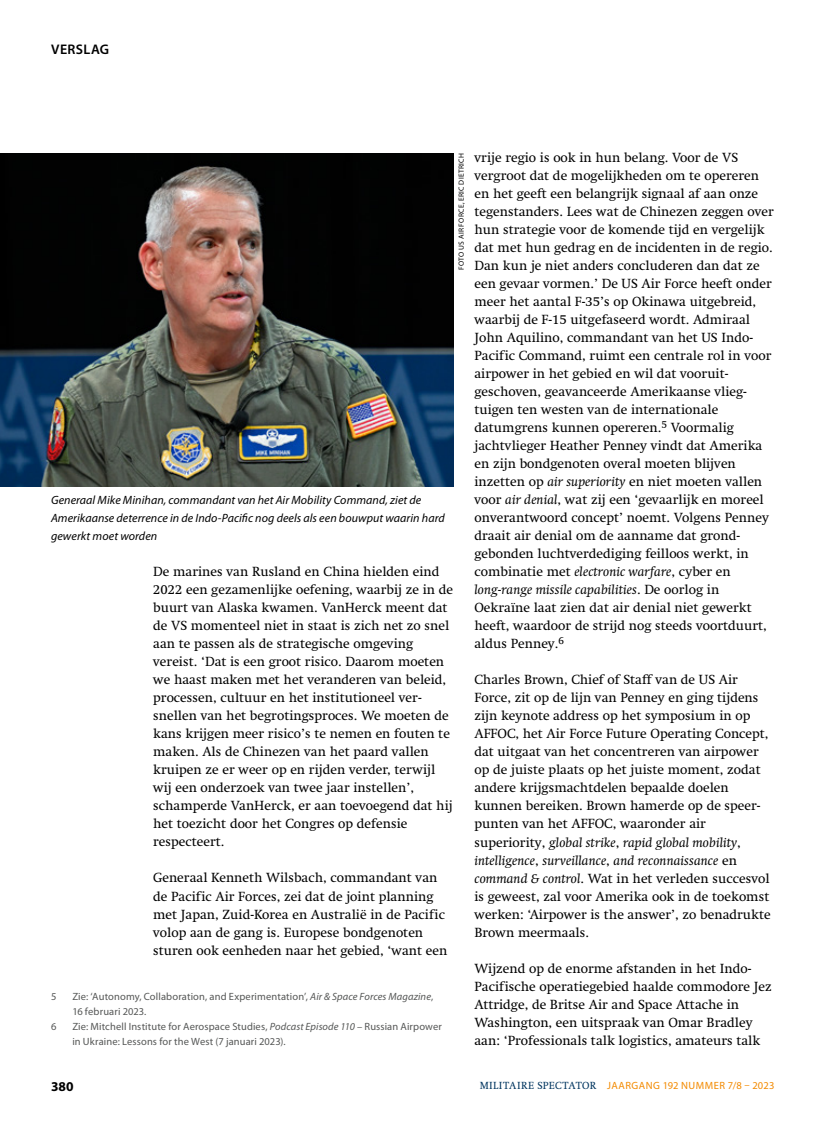
<style>
.page{position:relative;width:817px;height:1136px;background:#fff}
.page>*{position:absolute;margin:0;border:0;box-sizing:border-box;transform-origin:0 0}
.t1{font:600 13.95px "Myriad Pro";letter-spacing:.03em;color:#000}
.t2{font:13.5px/18px "Swift LT Std";color:#000}
.t3{font:700 13.5px "Myriad Pro";color:#000}
.t4{font:italic 12px/18px "Myriad Pro";letter-spacing:.005em;color:#000}
.t5{font:10.5px/15px "Myriad Pro";letter-spacing:.01em;color:#555756}
.t6{font:10.5px "Myriad Pro";letter-spacing:.045em;color:#f38a00}
.t7{font:7.5px "Myriad Pro";letter-spacing:.04em;color:#000}
.s1{font-style:italic}
.s2{font-family:"Swift LT Std";color:#00355f}
</style>
<div class="page">
<img style="left:0;top:153px;width:453px;height:333px">
<p class="t1" style="left:51px;top:40px;width:59px">VERSLAG</p>
<p class="t7" style="left:456px;top:270px;width:118px;rotate:-90deg">FOTO US AIR FORCE, ERIC DIETRICH</p>
<p class="t4" style="left:51px;top:491px;width:395px">Generaal Mike Minihan, commandant van het Air Mobility Command, ziet de<br>Amerikaanse deterrence in de Indo-Pacific nog deels als een bouwput waarin hard gewerkt moet worden</p>
<p class="t2" style="left:153px;top:563px;width:301px">De marines van Rusland en China hielden eind 2022 een gezamenlijke oefening, waarbij ze in de buurt van Alaska kwamen. VanHerck meent dat de VS momenteel niet in staat is zich net zo snel aan te passen als de strategische omgeving vereist. ‘Dat is een groot risico. Daarom moeten we haast maken met het veranderen van beleid, processen, cultuur en het institutioneel ver&shy;snellen van het begrotingsproces. We moeten de kans krijgen meer risico’s te nemen en fouten te maken. Als de Chinezen van het paard vallen kruipen ze er weer op en rijden verder, terwijl wij een onderzoek van twee jaar instellen’, schamperde VanHerck, er aan toevoegend dat hij het toezicht door het Congres op defensie respecteert.</p>
<p class="t2" style="left:153px;top:869px;width:295px">Generaal Kenneth Wilsbach, commandant van de Pacific Air Forces, zei dat de joint planning met Japan, Zuid-Korea en Australië in de Pacific volop aan de gang is. Europese bondgenoten sturen ook eenheden naar het gebied, ‘want een</p>
<p class="t5" style="left:51px;top:988px;width:7px">5</p>
<p class="t5" style="left:72px;top:988px;width:362px">Zie: ‘Autonomy, Collaboration, and Experimentation’, <span class="s1">Air &amp; Space Forces Magazine</span>,<br>16 februari 2023.</p>
<p class="t5" style="left:51px;top:1018px;width:7px">6</p>
<p class="t5" style="left:72px;top:1018px;width:371px">Zie: Mitchell Institute for Aerospace Studies, <span class="s1">Podcast Episode 110</span> – Russian Airpower in Ukraine: Lessons for the West (7 januari 2023).</p>
<p class="t2" style="left:474px;top:149px;width:301px">vrije regio is ook in hun belang. Voor de VS vergroot dat de mogelijkheden om te opereren en het geeft een belangrijk signaal af aan onze tegenstanders. Lees wat de Chinezen zeggen over hun strategie voor de komende tijd en vergelijk dat met hun gedrag en de incidenten in de regio.<br>Dan kun je niet anders concluderen dan dat ze een gevaar vormen.’ De US Air Force heeft onder meer het aantal F-35’s op Okinawa uitgebreid, waarbij de F-15 uitgefaseerd wordt. Admiraal John Aquilino, commandant van het US Indo-Pacific Command, ruimt een centrale rol in voor airpower in het gebied en wil dat vooruit&shy;geschoven, geavanceerde Amerikaanse vlieg&shy;tuigen ten westen van de internationale datumgrens kunnen opereren.<sup>5</sup> Voormalig jachtvlieger Heather Penney vindt dat Amerika en zijn bondgenoten overal moeten blijven inzetten op <span class="s1">air superiority</span> en niet moeten vallen voor <span class="s1">air denial</span>, wat zij een ‘gevaarlijk en moreel onverantwoord concept’ noemt. Volgens Penney draait air denial om de aanname dat grond&shy;gebonden luchtverdediging feilloos werkt, in combinatie met <span class="s1">electronic warfare</span>, cyber en <span class="s1">long-range missile capabilities</span>. De oorlog in Oekraïne laat zien dat air denial niet gewerkt heeft, waardoor de strijd nog steeds voortduurt, aldus Penney.<sup>6</sup></p>
<p class="t2" style="left:474px;top:671px;width:298px">Charles Brown, Chief of Staff van de US Air Force, zit op de lijn van Penney en ging tijdens zijn keynote address op het symposium in op AFFOC, het Air Force Future Operating Concept, dat uitgaat van het concentreren van airpower op de juiste plaats op het juiste moment, zodat andere krijgsmachtdelen bepaalde doelen kunnen bereiken. Brown hamerde op de speer&shy;punten van het AFFOC, waaronder air superiority, <span class="s1">global strike</span>, <span class="s1">rapid global mobility</span>, <span class="s1">intelligence</span>, <span class="s1">surveillance</span>, <span class="s1">and reconnaissance</span> en <span class="s1">command &amp; control</span>. Wat in het verleden succesvol is geweest, zal voor Amerika ook in de toekomst werken: ‘Airpower is the answer’, zo benadrukte Brown meermaals.</p>
<p class="t2" style="left:474px;top:959px;width:298px">Wijzend op de enorme afstanden in het Indo-Pacifische operatiegebied haalde commodore Jez Attridge, de Britse Air and Space Attache in Washington, een uitspraak van Omar Bradley aan: ‘Professionals talk logistics, amateurs talk</p>
<p class="t3" style="left:51px;top:1077px;width:24px">380</p>
<p class="t6" style="left:479px;top:1078px;width:296px"><span class="s2">MILITAIRE SPECTATOR</span> JAARGANG 192 NUMMER 7/8 – 2023</p>
</div>
